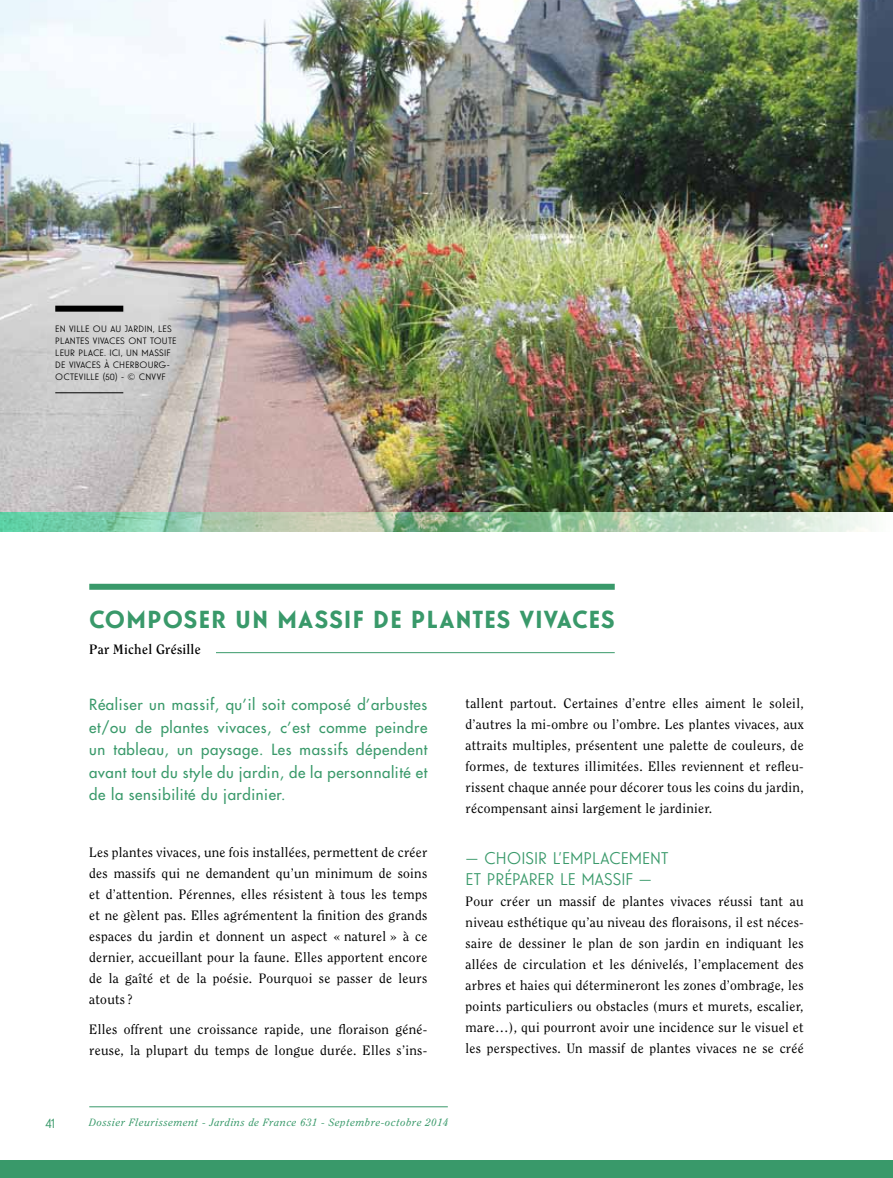
<style>
.page{position:relative;width:893px;height:1178px;background:#fff}
.page>*{position:absolute;margin:0;border:0;box-sizing:border-box;transform-origin:0 0}
.t1{font:700 24px "Guildford Pro";letter-spacing:.06em;color:#39996a}
.t2{font:16.5px/21px "Guildford Pro";color:#39996a}
.t3{font:500 15px/22.5px "Futura Std";letter-spacing:.04em;color:#39996a;text-align:justify}
.t4{font:13.5px/21px "Clearface Std";letter-spacing:.02em;color:#000;text-align:justify}
.t5{font:700 13.5px "Clearface Std";letter-spacing:.02em;color:#000}
.t6{font:13.5px "Guildford Pro";color:#39996a}
.t7{font:italic 10.5px "Clearface Std";letter-spacing:.06em;color:#39996a}
.t8{font:9px/12px "Guildford Pro";letter-spacing:.02em;color:#000}
</style>
<div class="page">
<hr style="left:89px;top:1106px;width:359px;height:1px;background:#39996a">
<div style="left:0;top:1160px;width:893px;height:18px;background:#39996a"></div>
<img style="left:0;top:0;width:893px;height:512px">
<div style="left:89px;top:584px;width:526px;height:6px;background:#39996a"></div>
<hr style="left:208px;top:652px;width:407px;height:1px;background:#39996a">
<svg style="left:0;top:512px;width:872px;height:19px;background:#a4cdae"></svg>
<div style="left:89px;top:644px;width:126px;height:20px;background:#fff"></div>
<div style="left:55px;top:306px;width:68px;height:6px;background:#000"></div>
<hr style="left:55px;top:392px;width:68px;height:1px;background:#000">
<p class="t8" style="left:55px;top:322px;width:123px">EN VILLE OU AU JARDIN, LES<br>PLANTES VIVACES ONT TOUTE<br>LEUR PLACE. ICI, UN MASSIF<br>DE VIVACES À CHERBOURG-<br>OCTEVILLE (50) - © CNVVF</p>
<h1 class="t1" style="left:89px;top:603px;width:527px">COMPOSER UN MASSIF DE PLANTES VIVACES</h1>
<p class="t5" style="left:89px;top:641px;width:113px">Par Michel Grésille</p>
<p class="t3" style="left:89px;top:694px;width:340px">Réaliser un massif, qu’il soit composé d’arbustes et/ou de plantes vivaces, c’est comme peindre un tableau, un paysage. Les massifs dépendent avant tout du style du jardin, de la personnalité et de la sensibilité du jardinier.</p>
<p class="t4" style="left:89px;top:842px;width:340px">Les plantes vivaces, une fois installées, permettent de créer des massifs qui ne demandent qu’un minimum de soins et d’attention. Pérennes, elles résistent à tous les temps et ne gèlent pas. Elles agrémentent la finition des grands espaces du jardin et donnent un aspect « naturel » à ce dernier, accueillant pour la faune. Elles apportent encore de la gaîté et de la poésie. Pourquoi se passer de leurs atouts?</p>
<p class="t4" style="left:89px;top:1019px;width:340px">Elles offrent une croissance rapide, une floraison géné&shy;reuse, la plupart du temps de longue durée. Elles s’ins-</p>
<p class="t4" style="left:466px;top:693px;width:340px">tallent partout. Certaines d’entre elles aiment le soleil, d’autres la mi-ombre ou l’ombre. Les plantes vivaces, aux attraits multiples, présentent une palette de couleurs, de formes, de textures illimitées. Elles reviennent et refleu&shy;rissent chaque année pour décorer tous les coins du jardin, récompensant ainsi largement le jardinier.</p>
<p class="t2" style="left:466px;top:847px;width:204px">— CHOISIR L’EMPLACEMENT<br>ET PRÉPARER LE MASSIF —</p>
<p class="t4" style="left:466px;top:891px;width:340px">Pour créer un massif de plantes vivaces réussi tant au niveau esthétique qu’au niveau des floraisons, il est néces&shy;saire de dessiner le plan de son jardin en indiquant les allées de circulation et les dénivelés, l’emplacement des arbres et haies qui détermineront les zones d’ombrage, les points particuliers ou obstacles (murs et murets, escalier, mare…), qui pourront avoir une incidence sur le visuel et les perspectives. Un massif de plantes vivaces ne se créé</p>
<p class="t6" style="left:46px;top:1114px;width:11px">41</p>
<p class="t7" style="left:89px;top:1116px;width:361px">Dossier Fleurissement - Jardins de France 631 - Septembre-octobre 2014</p>
</div>
